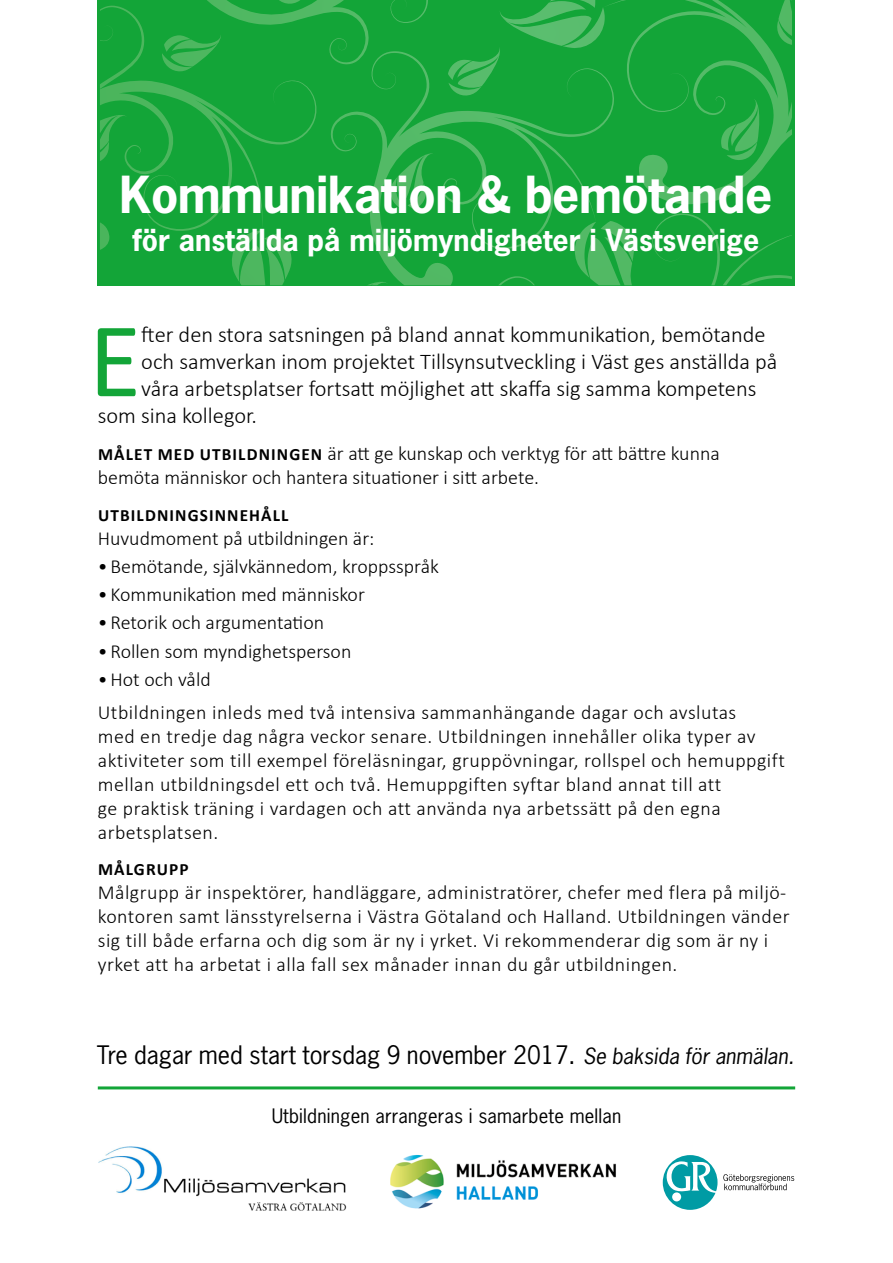
<style>
.page{position:relative;width:893px;height:1263px;background:#fff}
.page>*{position:absolute;margin:0;border:0;box-sizing:border-box;transform-origin:0 0}
.t1{font:107.55px "Calibri";color:#13a538}
.t2{font:700 48px "News Gothic";letter-spacing:-.01em;color:#fff}
.t3{font:700 28.5px "News Gothic";color:#fff}
.t4{font:24px "News Gothic";color:#000}
.t5{font:300 22.5px "Calibri";color:#000}
.t6{font:300 19.95px/24px "Calibri";letter-spacing:.025em;color:#000}
.t7{font:300 19.95px/24px "Calibri";color:#000}
.t8{font:18.75px "News Gothic";letter-spacing:.01em;color:#000}
.t9{font:700 17.25px "Calibri";letter-spacing:.065em;color:#000}
.s1{font-weight:700;font-size:17.25px}
.s2{font-style:italic;font-size:21px}
</style>
<div class="page">
<svg style="left:98px;top:0;width:697px;height:285px;fill:#13a538"></svg>
<svg style="left:563px;top:0;width:229px;height:205px"></svg>
<hr style="left:98px;top:1086px;width:697px;height:3px;background:#13a538">
<svg style="left:723px;top:1174px;width:71px;height:16px"></svg>
<svg style="left:663px;top:1155px;width:54px;height:55px"></svg>
<img style="left:98px;top:1146px;width:249px;height:65px">
<img style="left:390px;top:1155px;width:226px;height:54px">
<h2 class="t2" style="left:120px;top:163px;width:654px">Kommunikation &amp; bemötande</h2>
<h3 class="t3" style="left:133px;top:221px;width:628px">för anställda på miljömyndigheter i Västsverige</h3>
<h1 class="t1" style="left:89px;top:292px;width:54px">E</h1>
<p class="t5" style="left:141px;top:321px;width:626px">fter den stora satsningen på bland annat kommunikation, bemötande</p>
<p class="t5" style="left:141px;top:348px;width:638px">och samverkan inom projektet Tillsynsutveckling i Väst ges anställda på</p>
<p class="t5" style="left:141px;top:375px;width:617px">våra arbetsplatser fortsatt möjlighet att skaffa sig samma kompetens</p>
<p class="t5" style="left:98px;top:402px;width:161px">som sina kollegor.</p>
<p class="t7" style="left:98px;top:441px;width:623px"><span class="s1">MÅLET MED UTBILDNINGEN</span> är att ge kunskap och verktyg för att bättre kunna bemöta människor och hantera situationer i sitt arbete.</p>
<p class="t9" style="left:98px;top:504px;width:192px">UTBILDNINGSINNEHÅLL</p>
<p class="t7" style="left:98px;top:526px;width:278px">Huvudmoment på utbildningen är:</p>
<p class="t7" style="left:98px;top:554px;width:343px">• Bemötande, självkännedom, kroppsspråk</p>
<p class="t7" style="left:98px;top:582px;width:269px">• Kommunikation med människor</p>
<p class="t7" style="left:98px;top:611px;width:228px">• Retorik och argumentation</p>
<p class="t7" style="left:98px;top:639px;width:255px">• Rollen som myndighetsperson</p>
<p class="t6" style="left:98px;top:663px;width:640px;line-height:32.5px">•Hot och våld<br>Utbildningen inleds med två intensiva sammanhängande dagar och avslutas</p>
<p class="t6" style="left:98px;top:724px;width:689px">med en tredje dag några veckor senare. Utbildningen innehåller olika typer av aktiviteter som till exempel föreläsningar, gruppövningar, rollspel och hemuppgift mellan utbildningsdel ett och två. Hemuppgiften syftar bland annat till att<br>ge praktisk träning i vardagen och att använda nya arbetssätt på den egna arbetsplatsen.</p>
<p class="t9" style="left:98px;top:858px;width:92px">MÅLGRUPP</p>
<p class="t6" style="left:98px;top:880px;width:693px">Målgrupp är inspektörer, handläggare, administratörer, chefer med flera på miljö&shy;kontoren samt länsstyrelserna i Västra Götaland och Halland. Utbildningen vänder sig till både erfarna och dig som är ny i yrket. Vi rekommenderar dig som är ny i yrket att ha arbetat i alla fall sex månader innan du går utbildningen.</p>
<p class="t4" style="left:97px;top:1039px;width:699px">Tre dagar med start torsdag 9 november 2017. <span class="s2">Se baksida för anmälan.</span></p>
<p class="t8" style="left:272px;top:1104px;width:351px">Utbildningen arrangeras i samarbete mellan</p>
</div>
